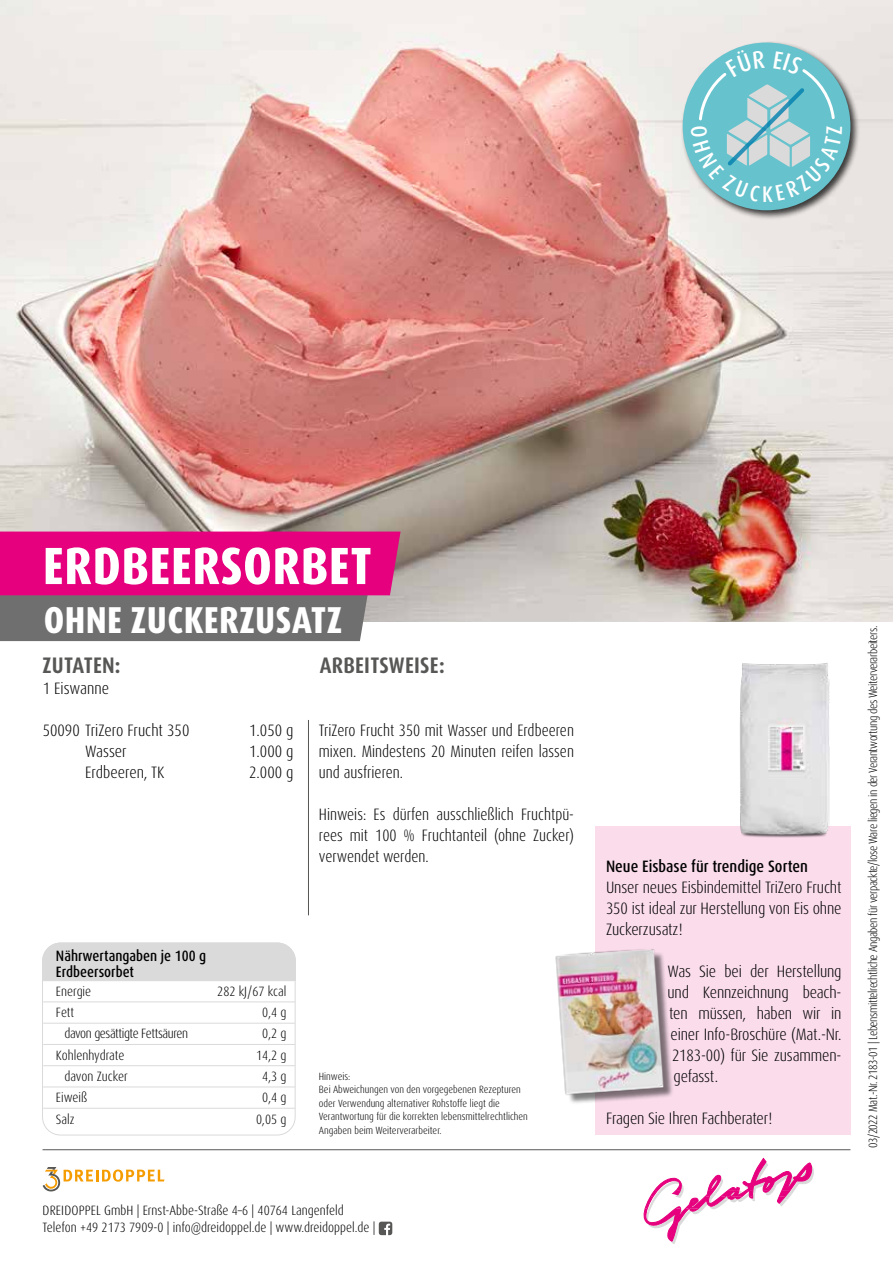
<style>
.page{position:relative;width:893px;height:1263px;background:#fff}
.page>*{position:absolute;margin:0;border:0;box-sizing:border-box;transform-origin:0 0}
.t1{font:800 condensed 52.5px "Dax Pro";letter-spacing:.01em;color:#fff}
.t2{font:800 condensed 37.5px "Dax Pro";letter-spacing:.01em;color:#fff}
.t3{font:500 condensed 22.65px "Dax Pro";color:#fff}
.t4{font:700 condensed 22.5px "Dax Pro";letter-spacing:.01em;color:#575756}
.t5{font:300 condensed 16.5px/21px "Dax Pro";letter-spacing:-.01em;color:#000;text-align:justify}
.t6{font:300 condensed 16.5px/21px "Dax Pro";letter-spacing:-.01em;color:#000;text-align:justify;scale:.96 1}
.t7{font:500 condensed 16.5px "Dax Pro";color:#000}
.t8{font:500 condensed 15px/16.5px "Dax Pro";color:#000}
.t9{font:300 condensed 13.5px/17.2px "Dax Pro";color:#000}
.t10{font:300 condensed 13.5px "Dax Pro";letter-spacing:-.03em;color:#000}
.t11{font:300 condensed 12px "Dax Pro";letter-spacing:-.04em;color:#000}
.t12{font:300 condensed 10.5px/13.5px "Dax Pro";color:#000}
</style>
<div class="page">
<img style="left:0;top:0;width:893px;height:621px">
<svg style="left:643px;top:1158px;width:171px;height:86px"></svg>
<svg style="left:43px;top:1167px;width:121px;height:24px"></svg>
<svg style="left:379px;top:1221px;width:13px;height:14px"></svg>
<hr style="left:43px;top:1149px;width:807px;height:1px;background:#575756">
<div style="left:595px;top:826px;width:255px;height:309px;background:#fadceb"></div>
<img style="left:740px;top:663px;width:90px;height:175px">
<img style="left:555px;top:949px;width:118px;height:154px">
<hr style="left:308px;top:720px;width:1px;height:195px;background:#575756">
<div style="left:42px;top:943px;width:254px;height:192px;border:1px solid #dadada;border-radius:18px"></div>
<div style="left:42px;top:942px;width:254px;height:39px;background:#dadada"></div>
<hr style="left:43px;top:980px;width:155px;height:1px;background:#dadada">
<hr style="left:198px;top:980px;width:97px;height:1px;background:#dadada">
<hr style="left:43px;top:1001px;width:155px;height:1px;background:#dadada">
<hr style="left:198px;top:1001px;width:97px;height:1px;background:#dadada">
<hr style="left:43px;top:1023px;width:155px;height:1px;background:#dadada">
<hr style="left:198px;top:1023px;width:97px;height:1px;background:#dadada">
<hr style="left:43px;top:1044px;width:155px;height:1px;background:#dadada">
<hr style="left:198px;top:1044px;width:97px;height:1px;background:#dadada">
<hr style="left:43px;top:1065px;width:155px;height:1px;background:#dadada">
<hr style="left:198px;top:1065px;width:97px;height:1px;background:#dadada">
<hr style="left:43px;top:1086px;width:155px;height:1px;background:#dadada">
<hr style="left:198px;top:1086px;width:97px;height:1px;background:#dadada">
<hr style="left:43px;top:1108px;width:155px;height:1px;background:#dadada">
<hr style="left:198px;top:1108px;width:97px;height:1px;background:#dadada">
<div style="left:681px;top:41px;width:180px;height:179px;background:#000;opacity:.75"></div>
<div style="left:683px;top:43px;width:167px;height:167px;background:#66c2cc;border-radius:50%"></div>
<svg style="left:0;top:531px;width:401px;height:110px"></svg>
<svg style="left:691px;top:49px;width:151px;height:153px"></svg>
<h3 class="t3" style="left:762px;top:179px;width:13px">K</h3>
<h1 class="t1" style="left:43px;top:532px;width:331px">ERDBEERSORBET</h1>
<h2 class="t2" style="left:44px;top:595px;width:300px">OHNE ZUCKERZUSATZ</h2>
<h3 class="t4" style="left:43px;top:650px;width:79px">ZUTATEN:</h3>
<p class="t5" style="left:43px;top:677px;width:68px">1 Eiswanne</p>
<p class="t5" style="left:43px;top:719px;width:148px">50090 TriZero Frucht 350</p>
<p class="t5" style="left:249px;top:719px;width:46px">1.050 g</p>
<p class="t5" style="left:85px;top:740px;width:43px">Wasser</p>
<p class="t5" style="left:249px;top:740px;width:46px">1.000 g</p>
<p class="t5" style="left:85px;top:761px;width:81px">Erdbeeren, TK</p>
<p class="t5" style="left:249px;top:761px;width:46px">2.000 g</p>
<h3 class="t4" style="left:320px;top:650px;width:127px">ARBEITSWEISE:</h3>
<p class="t6" style="left:319px;top:719px;width:267px">TriZero Frucht 350 mit Wasser und Erdbeeren mixen. Mindestens 20 Minuten reifen lassen und ausfrieren.</p>
<p class="t6" style="left:319px;top:803px;width:267px">Hinweis: Es dürfen ausschließlich Fruchtpü&shy;rees mit 100 % Fruchtanteil (ohne Zucker) verwendet werden.</p>
<p class="t8" style="left:56px;top:947px;width:152px">Nährwertangaben je 100 g<br>Erdbeersorbet</p>
<p class="t9" style="left:56px;top:983px;width:37px">Energie</p>
<p class="t9" style="left:217px;top:983px;width:71px">282 kJ/67 kcal</p>
<p class="t9" style="left:56px;top:1004px;width:20px">Fett</p>
<p class="t9" style="left:262px;top:1004px;width:26px">0,4 g</p>
<p class="t10" style="left:64px;top:1025px;width:125px">davon gesättigte Fettsäuren</p>
<p class="t9" style="left:262px;top:1025px;width:26px">0,2 g</p>
<p class="t9" style="left:56px;top:1046px;width:70px">Kohlenhydrate</p>
<p class="t9" style="left:256px;top:1046px;width:32px">14,2 g</p>
<p class="t9" style="left:64px;top:1068px;width:65px">davon Zucker</p>
<p class="t9" style="left:262px;top:1068px;width:26px">4,3 g</p>
<p class="t9" style="left:56px;top:1089px;width:33px">Eiweiß</p>
<p class="t9" style="left:262px;top:1089px;width:26px">0,4 g</p>
<p class="t9" style="left:56px;top:1110px;width:20px">Salz</p>
<p class="t9" style="left:256px;top:1110px;width:32px">0,05 g</p>
<p class="t12" style="left:319px;top:1069px;width:210px">Hinweis:<br>Bei Abweichungen von den vorgegebenen Rezepturen oder Verwendung alternativer Rohstoffe liegt die Verantwortung für die korrekten lebensmittelrechtlichen Angaben beim Weiterverarbeiter.</p>
<p class="t9" style="left:43px;top:1202px;width:334px">DREIDOPPEL GmbH | Ernst-Abbe-Straße 4–6 | 40764 Langenfeld<br>Telefon +49 2173 7909-0 | info@dreidoppel.de | www.dreidoppel.de |</p>
<p class="t7" style="left:606px;top:856px;width:204px">Neue Eisbase für trendige Sorten</p>
<p class="t5" style="left:606px;top:877px;width:237px">Unser neues Eisbindemittel TriZero Frucht 350 ist ideal zur Herstellung von Eis ohne Zuckerzusatz!</p>
<p class="t5" style="left:667px;top:961px;width:176px">Was Sie bei der Herstellung</p>
<p class="t5" style="left:667px;top:982px;width:176px">und Kennzeichnung beach-</p>
<p class="t5" style="left:669px;top:1003px;width:174px">ten müssen, haben wir in</p>
<p class="t5" style="left:670px;top:1024px;width:172px">einer Info-Broschüre (Mat.-Nr.</p>
<p class="t5" style="left:672px;top:1045px;width:171px">2183-00) für Sie zusammen-</p>
<p class="t5" style="left:673px;top:1066px;width:46px">gefasst.</p>
<p class="t5" style="left:606px;top:1108px;width:168px">Fragen Sie Ihren Fachberater!</p>
<p class="t11" style="left:865px;top:1148px;width:524px;rotate:-90deg">03/2022 Mat.-Nr. 2183-01 | Lebensmittelrechtliche Angaben für verpackte/lose Ware liegen in der Verantwortung des Weiterverarbeiters.</p>
</div>
